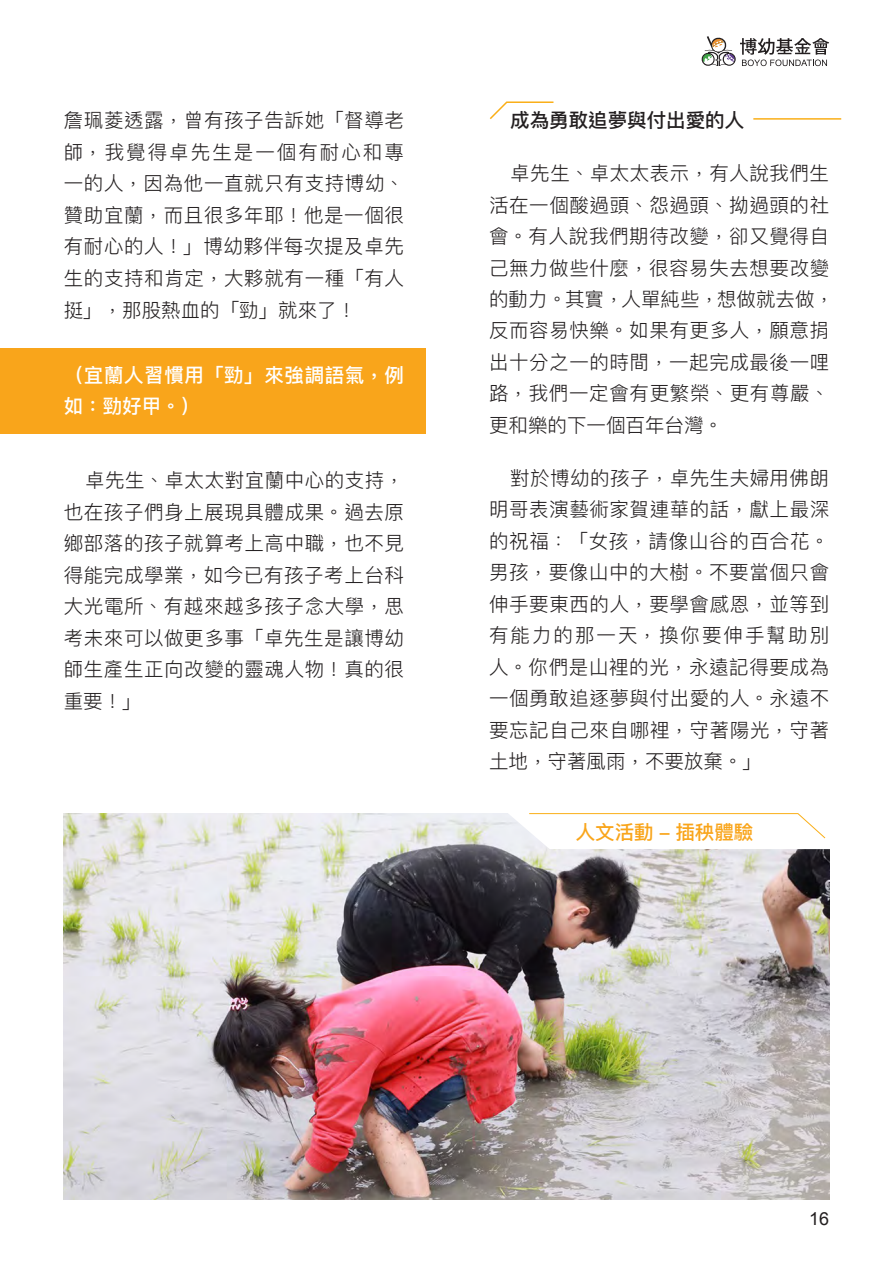
<style>
.page{position:relative;width:893px;height:1263px;background:#fff}
.page>*{position:absolute;margin:0;border:0;box-sizing:border-box;transform-origin:0 0}
.t1{font:300 19.5px/31.5px "Ping Fang TC";letter-spacing:.03em;color:#231f20;text-align:justify}
.t2{font:500 19.5px/31.5px "Ping Fang TC";letter-spacing:.03em;color:#fff}
.t3{font:500 19.5px "Ping Fang TC";color:#231f20}
.t4{font:500 19.5px "Ping Fang TC";color:#f9a51b}
.t5{font:18px "Arial";color:#231f20}
</style>
<div class="page">
<svg style="left:701px;top:36px;width:128px;height:31px"></svg>
<div style="left:0;top:349px;width:425px;height:85px;background:#f9a51b"></div>
<hr style="left:753px;top:118px;width:88px;height:2px;background:#faaf18">
<svg style="left:489px;top:101px;width:65px;height:18px"></svg>
<img style="left:64px;top:813px;width:765px;height:386px">
<svg style="left:507px;top:813px;width:322px;height:36px"></svg>
<p class="t1" style="left:64px;top:104px;width:342px">詹珮菱透露，曾有孩子告訴她「督導老師，我覺得卓先生是一個有耐心和專一的人，因為他一直就只有支持博幼、贊助宜蘭，而且很多年耶！他是一個很有耐心的人！」博幼夥伴每次提及卓先生的支持和肯定，大夥就有一種「有人挺」，那股熱血的「勁」就來了！</p>
<p class="t2" style="left:64px;top:359px;width:342px">（宜蘭人習慣用「勁」來強調語氣，例如：勁好甲。）</p>
<p class="t1" style="left:64px;top:464px;width:342px;text-indent:21px">卓先生、卓太太對宜蘭中心的支持，也在孩子們身上展現具體成果。過去原鄉部落的孩子就算考上高中職，也不見得能完成學業，如今已有孩子考上台科大光電所、有越來越多孩子念大學，思考未來可以做更多事「卓先生是讓博幼師生產生正向改變的靈魂人物！真的很重要！」</p>
<p class="t3" style="left:510px;top:108px;width:235px">成為勇敢追夢與付出愛的人</p>
<p class="t1" style="left:489px;top:157px;width:347px;text-align:left;text-indent:21px">卓先生、卓太太表示，有人說我們生活在一個酸過頭、怨過頭、拗過頭的社會。有人說我們期待改變，卻又覺得自己無力做些什麼，很容易失去想要改變的動力。其實，人單純些，想做就去做，反而容易快樂。如果有更多人，願意捐出十分之一的時間，一起完成最後一哩路，我們一定會有更繁榮、更有尊嚴、更和樂的下一個百年台灣。</p>
<p class="t1" style="left:489px;top:462px;width:342px;text-indent:21px">對於博幼的孩子，卓先生夫婦用佛朗明哥表演藝術家賀連華的話，獻上最深的祝福：「女孩，請像山谷的百合花。男孩，要像山中的大樹。不要當個只會伸手要東西的人，要學會感恩，並等到有能力的那一天，換你要伸手幫助別人。你們是山裡的光，永遠記得要成為一個勇敢追逐夢與付出愛的人。永遠不要忘記自己來自哪裡，守著陽光，守著土地，守著風雨，不要放棄。」</p>
<p class="t4" style="left:576px;top:820px;width:179px">人文活動 - 插秧體驗</p>
<p class="t5" style="left:809px;top:1207px;width:22px">16</p>
</div>
